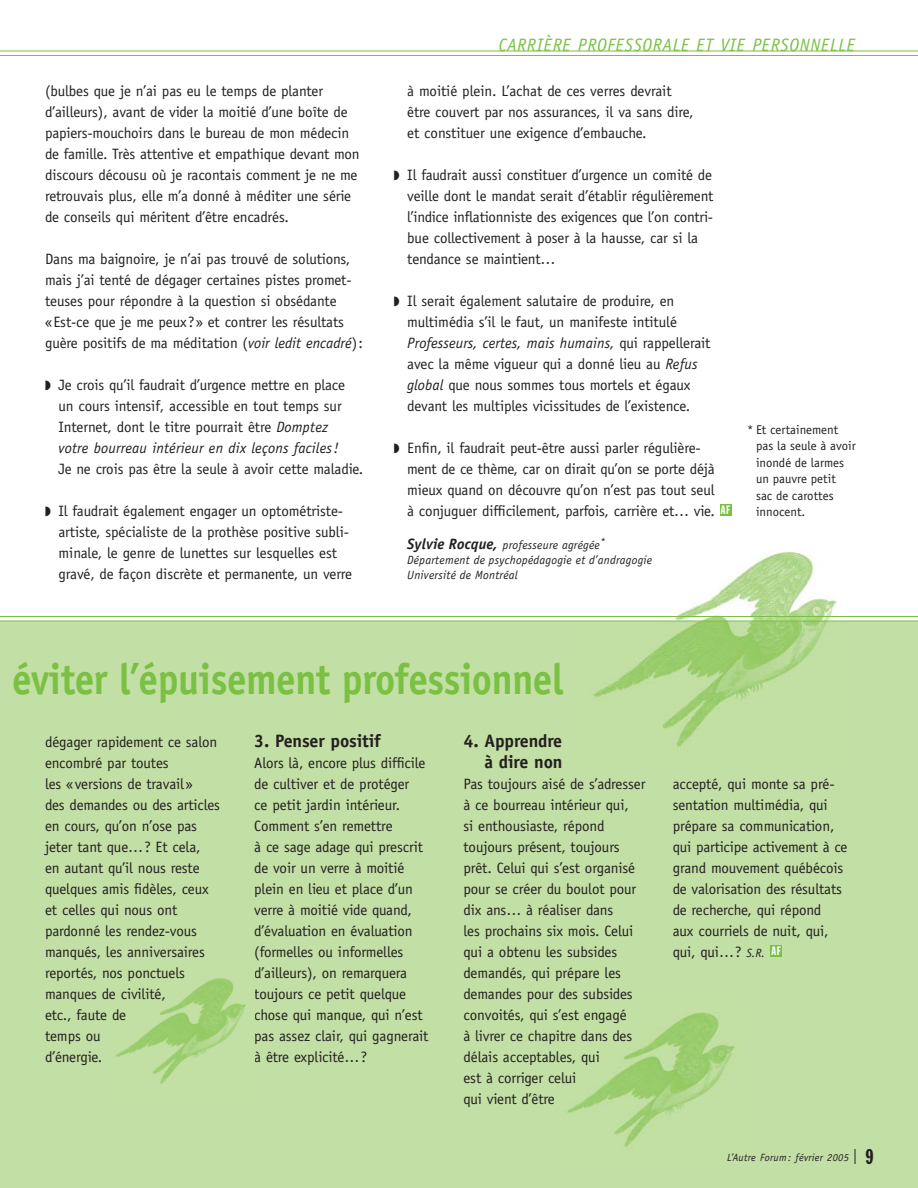
<style>
.page{position:relative;width:918px;height:1188px;background:#fff}
.page>*{position:absolute;margin:0;border:0;box-sizing:border-box;transform-origin:0 0}
.t1{font:700 43.5px "Officina Sans";letter-spacing:-.01em;color:#7ac143;scale:.9 1}
.t2{font:21px "Franklin Gothic Extra Cond";color:#231f20}
.t3{font:italic 18px "Officina Sans";letter-spacing:.035em;color:#7ac143}
.t4{font:700 18px/21px "Officina Sans";letter-spacing:-.01em;color:#231f20;text-align:right}
.t5{font:15px/21px "Officina Sans";letter-spacing:-.01em;color:#231f20}
.t6{font:12.75px/16.5px "Officina Sans";letter-spacing:.005em;color:#231f20}
.t7{font:italic 12px/15px "Officina Sans";letter-spacing:.02em;color:#231f20}
.t8{font:12px "Franklin Gothic Extra Cond";color:#fff}
.t9{font:italic 10.5px "Officina Sans";letter-spacing:.025em;color:#231f20}
.s1{font-style:italic}
.s2{font-weight:700;font-size:15px}
.s3{font-style:italic;font-size:12px}
</style>
<div class="page">
<div style="left:0;top:621px;width:918px;height:567px;background:#c2dfa5"></div>
<hr style="left:0;top:51px;width:918px;height:1px;background:#7ac143">
<hr style="left:0;top:55px;width:918px;height:1px;background:#7ac143">
<svg style="left:855px;top:1149px;width:1px;height:15px"></svg>
<img style="left:591px;top:622px;width:236px;height:125px">
<svg style="left:577px;top:551px;width:264px;height:70px"></svg>
<img style="left:115px;top:978px;width:131px;height:106px">
<img style="left:567px;top:1012px;width:168px;height:136px">
<hr style="left:0;top:621px;width:918px;height:1px;background:#7ac143">
<hr style="left:0;top:616px;width:918px;height:1px;background:#7ac143">
<div style="left:720px;top:504px;width:12px;height:12px;background:#7ac143"></div>
<div style="left:770px;top:945px;width:12px;height:12px;background:#7ac143"></div>
<p class="t5" style="left:45px;top:82px;width:316px">(bulbes que je n’ai pas eu le temps de planter d’ailleurs), avant de vider la moitié d’une boîte de papiers-mouchoirs dans le bureau de mon médecin de famille. Très attentive et empathique devant mon discours décousu où je racontais comment je ne me retrouvais plus, elle m’a donné à méditer une série de conseils qui méritent d’être encadrés.</p>
<p class="t5" style="left:45px;top:250px;width:319px">Dans ma baignoire, je n’ai pas trouvé de solutions, mais j’ai tenté de dégager certaines pistes promet&shy;teuses pour répondre à la question si obsédante «Est-ce que je me peux?» et contrer les résultats guère positifs de ma méditation (<span class="s1">voir ledit encadré</span>):</p>
<p class="t5" style="left:58px;top:376px;width:288px;text-indent:-14px">◗ Je crois qu’il faudrait d’urgence mettre en place un cours intensif, accessible en tout temps sur Internet, dont le titre pourrait être <span class="s1">Domptez votre bourreau intérieur en dix leçons faciles!</span></p>
<p class="t5" style="left:58px;top:460px;width:306px">Je ne crois pas être la seule à avoir cette maladie.</p>
<p class="t5" style="left:58px;top:502px;width:295px;text-indent:-14px">◗ Il faudrait également engager un optométriste&shy;artiste, spécialiste de la prothèse positive subli&shy;minale, le genre de lunettes sur lesquelles est gravé, de façon discrète et permanente, un verre</p>
<p class="t3" style="left:498px;top:38px;width:358px">CARRIÈRE PROFESSORALE ET VIE PERSONNELLE</p>
<p class="t5" style="left:407px;top:82px;width:288px">à moitié plein. L’achat de ces verres devrait être couvert par nos assurances, il va sans dire, et constituer une exigence d’embauche.</p>
<p class="t5" style="left:407px;top:166px;width:308px;text-indent:-14px">◗ Il faudrait aussi constituer d’urgence un comité de veille dont le mandat serait d’établir régulièrement l’indice inflationniste des exigences que l’on contri&shy;bue collectivement à poser à la hausse, car si la tendance se maintient…</p>
<p class="t5" style="left:407px;top:292px;width:305px;text-indent:-13px">◗ Il serait également salutaire de produire, en multimédia s’il le faut, un manifeste intitulé <span class="s1">Professeurs, certes, mais humains,</span> qui rappellerait avec la même vigueur qui a donné lieu au <span class="s1">Refus global</span> que nous sommes tous mortels et égaux devant les multiples vicissitudes de l’existence.</p>
<p class="t5" style="left:407px;top:439px;width:309px;text-indent:-14px">◗ Enfin, il faudrait peut-être aussi parler régulière&shy;ment de ce thème, car on dirait qu’on se porte déjà mieux quand on découvre qu’on n’est pas tout seul à conjuguer difficilement, parfois, carrière et… vie.</p>
<p class="t7" style="left:407px;top:538px;width:246px"><span class="s2">Sylvie Rocque,</span> professeure agrégée<sup>*<br></sup>Département de psychopédagogie et d’andragogie<br>Université de Montréal</p>
<p class="t8" style="left:721px;top:506px;width:11px">AF</p>
<p class="t6" style="left:756px;top:422px;width:101px;text-indent:-9px">* Et certainement pas la seule à avoir inondé de larmes un pauvre petit<br>sac de carottes innocent.</p>
<h1 class="t1" style="left:12px;top:663px;width:614px">éviter l’épuisement professionnel</h1>
<p class="t5" style="left:45px;top:733px;width:177px">dégager rapidement ce salon encombré par toutes<br>les «versions de travail»<br>des demandes ou des articles en cours, qu’on n’ose pas jeter tant que…? Et cela,<br>en autant qu’il nous reste quelques amis fidèles, ceux et celles qui nous ont pardonné les rendez-vous manqués, les anniversaires reportés, nos ponctuels manques de civilité,<br>etc., faute de<br>temps ou<br>d’énergie.</p>
<p class="t4" style="left:254px;top:732px;width:128px">3. Penser positif</p>
<p class="t5" style="left:254px;top:754px;width:176px">Alors là, encore plus difficile de cultiver et de protéger<br>ce petit jardin intérieur.<br>Comment s’en remettre<br>à ce sage adage qui prescrit de voir un verre à moitié plein en lieu et place d’un verre à moitié vide quand, d’évaluation en évaluation (formelles ou informelles d’ailleurs), on remarquera toujours ce petit quelque chose qui manque, qui n’est pas assez clair, qui gagnerait à être explicité…?</p>
<p class="t4" style="left:464px;top:732px;width:101px">4. Apprendre à dire non</p>
<p class="t5" style="left:464px;top:775px;width:183px">Pas toujours aisé de s’adresser à ce bourreau intérieur qui,<br>si enthousiaste, répond toujours présent, toujours prêt. Celui qui s’est organisé pour se créer du boulot pour dix ans… à réaliser dans<br>les prochains six mois. Celui qui a obtenu les subsides demandés, qui prépare les demandes pour des subsides convoités, qui s’est engagé<br>à livrer ce chapitre dans des délais acceptables, qui<br>est à corriger celui<br>qui vient d’être</p>
<p class="t5" style="left:673px;top:775px;width:176px">accepté, qui monte sa pré&shy;sentation multimédia, qui prépare sa communication, qui participe activement à ce grand mouvement québécois de valorisation des résultats de recherche, qui répond<br>aux courriels de nuit, qui, qui, qui…? <span class="s3">S.R.</span></p>
<p class="t8" style="left:772px;top:947px;width:11px">AF</p>
<p class="t9" style="left:727px;top:1153px;width:123px">L’Autre Forum: février 2005</p>
<h2 class="t2" style="left:866px;top:1149px;width:10px">9</h2>
</div>
